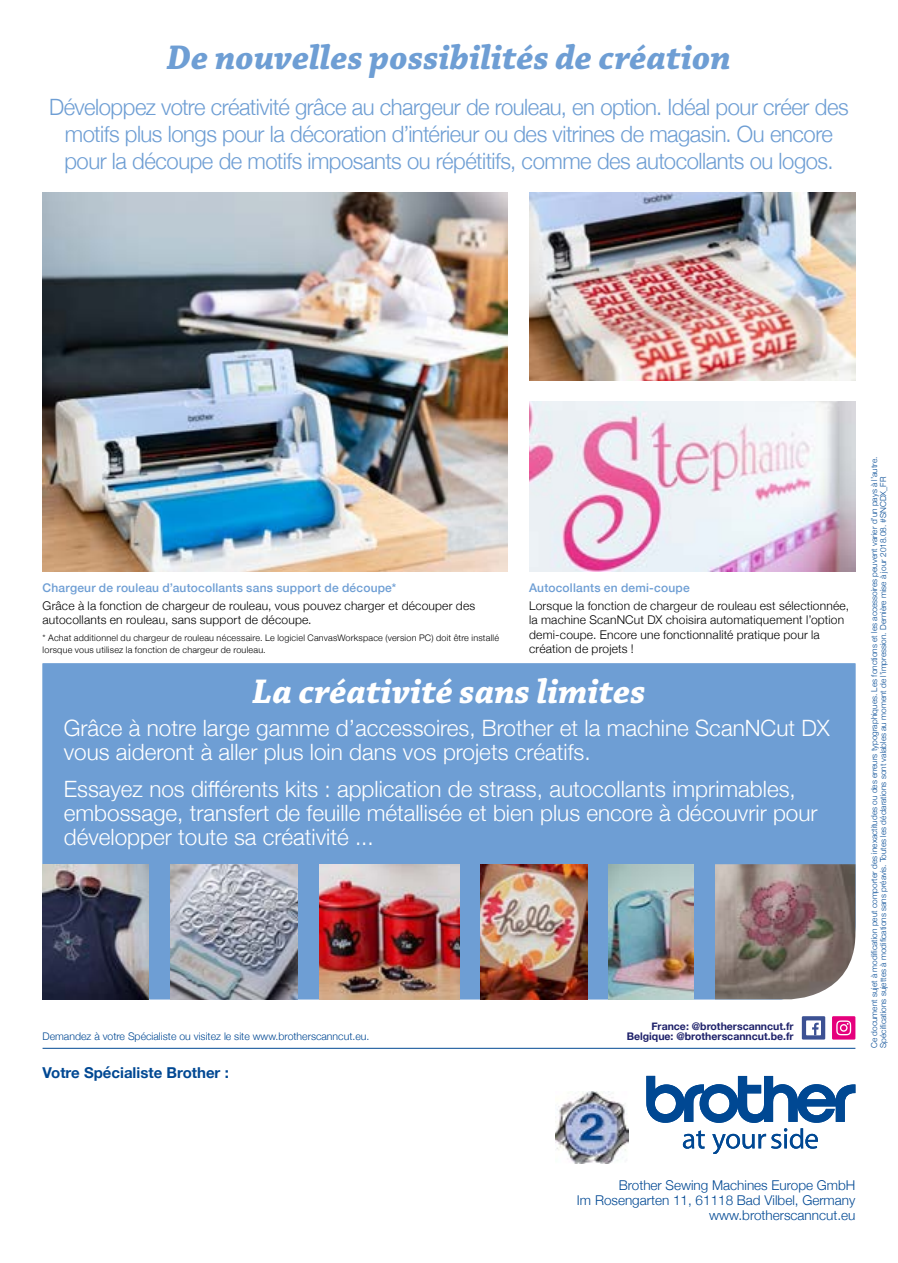
<style>
.page{position:relative;width:898px;height:1263px;background:#fff}
.page>*{position:absolute;margin:0;border:0;box-sizing:border-box;transform-origin:0 0}
.t1{font:italic 700 36px "Chaparral Pro";color:#6e9ed4}
.t2{font:italic 700 36px "Chaparral Pro";color:#fff}
.t3{font:300 22.5px/24px "Helvetica Neue";color:#fff}
.t4{font:300 22.5px/27px "Helvetica Neue";letter-spacing:-.02em;color:#6e9ed4;text-align:center}
.t5{font:700 15px "Helvetica Neue";color:#004893}
.t6{font:300 13.5px/15px "Helvetica Neue";color:#004893;text-align:right}
.t7{font:300 12px/14.2px "Helvetica Neue";letter-spacing:.015em;color:#000}
.t8{font:500 12px "Helvetica Neue";letter-spacing:.015em;color:#6e9ed4}
.t9{font:300 10.5px "Helvetica Neue";color:#004893}
.t10{font:700 10.5px/9.8px "Helvetica Neue";color:#1e216a;text-align:right}
.t11{font:300 9px/12px "Helvetica Neue";letter-spacing:.025em;color:#000}
.t12{font:300 8.25px/9px "Helvetica Neue";color:#004893}
</style>
<div class="page">
<hr style="left:897px;top:0;width:1px;height:102px;background:#004893">
<img style="left:43px;top:192px;width:464px;height:379px">
<img style="left:529px;top:192px;width:326px;height:188px">
<img style="left:529px;top:401px;width:326px;height:170px">
<div style="left:43px;top:663px;width:812px;height:336px;background:#6e9ed4"></div>
<img style="left:714px;top:864px;width:141px;height:135px">
<img style="left:43px;top:865px;width:106px;height:135px">
<img style="left:170px;top:865px;width:128px;height:135px">
<img style="left:608px;top:865px;width:85px;height:135px">
<img style="left:480px;top:865px;width:107px;height:135px">
<img style="left:319px;top:865px;width:140px;height:135px">
<hr style="left:43px;top:1048px;width:812px;height:1px;background:#004893">
<svg style="left:646px;top:1076px;width:209px;height:77px"></svg>
<img style="left:555px;top:1091px;width:72px;height:72px">
<div style="left:801px;top:1016px;width:23px;height:23px;background:#3c5193"></div>
<svg style="left:805px;top:1020px;width:15px;height:15px"></svg>
<svg style="left:811px;top:1023px;width:7px;height:12px"></svg>
<div style="left:831px;top:1016px;width:24px;height:23px;background:#e5007c"></div>
<svg style="left:836px;top:1020px;width:14px;height:15px"></svg>
<h1 class="t1" style="left:167px;top:37px;width:565px">De nouvelles possibilités de création</h1>
<p class="t4" style="left:49px;top:92px;width:800px">Développez votre créativité grâce au chargeur de rouleau, en option. Idéal pour créer des motifs plus longs pour la décoration d’intérieur ou des vitrines de magasin. Ou encore pour la découpe de motifs imposants ou répétitifs, comme des autocollants ou logos.</p>
<h3 class="t8" style="left:43px;top:578px;width:355px">Chargeur de rouleau d’autocollants sans support de découpe*</h3>
<h3 class="t7" style="left:43px;top:598px;width:434px">Grâce à la fonction de chargeur de rouleau, vous pouvez charger et découper des autocollants en rouleau, sans support de découpe.</h3>
<p class="t11" style="left:43px;top:631px;width:458px">* Achat additionnel du chargeur de rouleau nécessaire. Le logiciel CanvasWorkspace (version PC) doit être installé lorsque vous utilisez la fonction de chargeur de rouleau.</p>
<h3 class="t8" style="left:529px;top:578px;width:162px">Autocollants en demi-coupe</h3>
<h3 class="t7" style="left:529px;top:598px;width:321px">Lorsque la fonction de chargeur de rouleau est sélectionnée, la machine ScanNCut DX choisira automatiquement l’option demi-coupe. Encore une fonctionnalité pratique pour la création de projets !</h3>
<h1 class="t2" style="left:252px;top:670px;width:394px">La créativité sans limites</h1>
<h2 class="t3" style="left:64px;top:714px;width:767px">Grâce à notre large gamme d’accessoires, Brother et la machine ScanNCut DX vous aideront à aller plus loin dans vos projets créatifs.</h2>
<h2 class="t3" style="left:64px;top:775px;width:755px">Essayez nos différents kits : application de strass, autocollants imprimables, embossage, transfert de feuille métallisée et bien plus encore à découvrir pour développer toute sa créativité ...</h2>
<p class="t9" style="left:43px;top:1027px;width:328px">Demandez à votre Spécialiste ou visitez le site www.brotherscanncut.eu.</p>
<h3 class="t5" style="left:43px;top:1061px;width:188px">Votre Spécialiste Brother :</h3>
<p class="t10" style="left:626px;top:1021px;width:168px">France: @brotherscanncut.fr<br>Belgique: @brotherscanncut.be.fr</p>
<p class="t12" style="left:868px;top:1048px;width:593px;rotate:-90deg">Ce document sujet à modification peut comporter des inexactitudes ou des erreurs typographiques. Les fonctions et les accessoires peuvent varier d’un pays à l’autre.<br>Spécifications sujettes à modifications sans préavis. Toutes les déclarations sont valables au moment de l’impression. Dernière mise à jour 2018.08. #SNCDX_FR</p>
<h3 class="t6" style="left:576px;top:1177px;width:280px">Brother Sewing Machines Europe GmbH<br>Im Rosengarten 11, 61118 Bad Vilbel, Germany www.brotherscanncut.eu</h3>
</div>
